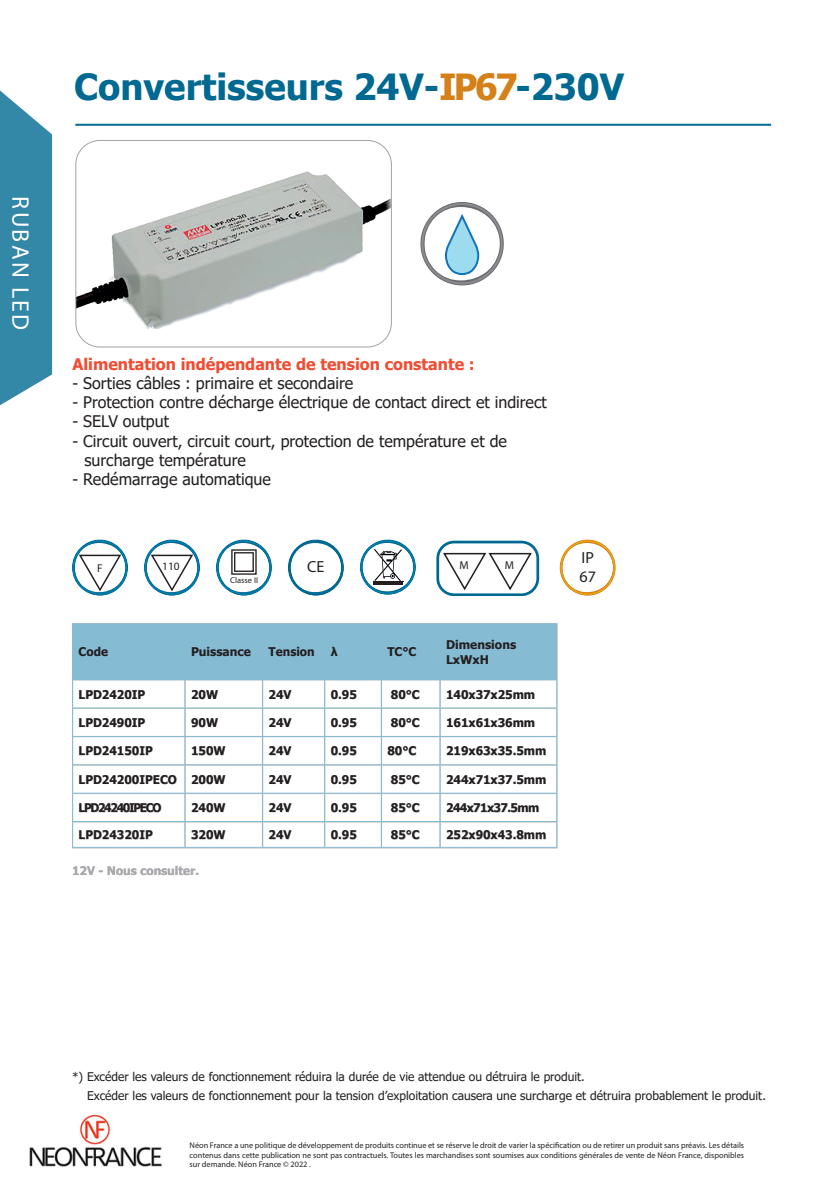
<style>
.page{position:relative;width:840px;height:1191px;background:#fff}
.page>*{position:absolute;margin:0;border:0;box-sizing:border-box;transform-origin:0 0}
.Titre{font:700 36px "Tahoma";color:#006991}
.t1{font:24px "Myriad Pro";letter-spacing:.095em;color:#fff}
.Titre-2{font:16px "Tahoma";color:#231f20}
.Titre-3{font:700 16px "Tahoma";color:#ef4d33}
.t2{font:16px/18.8px "Myriad Pro";color:#231f20}
.Titre-4{font:700 12px "Tahoma";color:#231f20}
.texte{font:12px "Tahoma";color:#231f20}
.Titre-5{font:700 12px "Tahoma";color:#a8a9ad}
.Titre-6{font:700 12px "Tahoma";letter-spacing:-.11em;color:#231f20}
.Titre-7{font:700 12px "Tahoma";letter-spacing:-.05em;color:#231f20}
.t3{font:11.4px "Selawik";color:#231f20}
.t4{font:11.2px "Selawik";color:#231f20}
.t5{font:8.4px "Myriad Pro";color:#231f20}
.t6{font:8.2px/9.8px "Myriad Pro";color:#231f20;text-align:justify}
.s1{color:#d58018}
</style>
<div class="page">
<svg style="left:0;top:90px;width:52px;height:316px"></svg>
<img style="left:29px;top:1115px;width:133px;height:52px">
<hr style="left:75px;top:124px;width:695px;height:2px;background:#006991">
<div style="left:72px;top:623px;width:485px;height:251px;background:#231f20;opacity:.3"></div>
<hr style="left:72px;top:623px;width:113px;height:1px;background:#86bbd4">
<hr style="left:185px;top:623px;width:77px;height:1px;background:#86bbd4">
<hr style="left:262px;top:623px;width:62px;height:1px;background:#86bbd4">
<hr style="left:324px;top:623px;width:57px;height:1px;background:#86bbd4">
<hr style="left:381px;top:623px;width:59px;height:1px;background:#86bbd4">
<hr style="left:440px;top:623px;width:117px;height:1px;background:#86bbd4">
<svg style="left:72px;top:624px;width:485px;height:223px"></svg>
<hr style="left:72px;top:847px;width:113px;height:1px;background:#86bbd4">
<hr style="left:185px;top:847px;width:77px;height:1px;background:#86bbd4">
<hr style="left:262px;top:847px;width:62px;height:1px;background:#86bbd4">
<hr style="left:324px;top:847px;width:57px;height:1px;background:#86bbd4">
<hr style="left:381px;top:847px;width:59px;height:1px;background:#86bbd4">
<hr style="left:440px;top:847px;width:117px;height:1px;background:#86bbd4">
<svg style="left:420px;top:202px;width:83px;height:83px"></svg>
<svg style="left:72px;top:539px;width:56px;height:56px"></svg>
<svg style="left:144px;top:539px;width:56px;height:56px"></svg>
<svg style="left:216px;top:539px;width:56px;height:56px"></svg>
<svg style="left:288px;top:539px;width:55px;height:56px"></svg>
<svg style="left:360px;top:539px;width:55px;height:55px"></svg>
<hr style="left:373px;top:581px;width:30px;height:3px;background:#231f20">
<img style="left:373px;top:548px;width:30px;height:33px">
<div style="left:436px;top:540px;width:103px;height:55px;border:3px solid #006991;border-radius:16px"></div>
<svg style="left:442px;top:552px;width:91px;height:40px"></svg>
<img style="left:77px;top:148px;width:314px;height:191px">
<div style="left:75px;top:140px;width:316px;height:207px;border:1px solid #a1a3a6;border-radius:24px"></div>
<svg style="left:559px;top:539px;width:56px;height:56px"></svg>
<h2 class="t1" style="left:35px;top:196px;width:135px;rotate:90deg">RUBAN LED</h2>
<p class="Titre" style="left:74px;top:61px;width:551px">Convertisseurs 24V-<span class="s1">IP67</span>-230V</p>
<p class="Titre-3" style="left:72px;top:353px;width:403px">Alimentation indépendante de tension constante :</p>
<p class="Titre-2" style="left:72px;top:372px;width:282px">- Sorties câbles : primaire et secondaire</p>
<p class="Titre-2" style="left:72px;top:392px;width:475px">- Protection contre décharge électrique de contact direct et indirect</p>
<p class="Titre-2" style="left:72px;top:411px;width:98px">- SELV output</p>
<p class="Titre-2" style="left:72px;top:430px;width:436px">- Circuit ouvert, circuit court, protection de température et de</p>
<p class="Titre-2" style="left:84px;top:449px;width:163px">surcharge température</p>
<p class="Titre-2" style="left:72px;top:468px;width:200px">- Redémarrage automatique</p>
<p class="t4" style="left:97px;top:561px;width:7px">F</p>
<p class="t4" style="left:162px;top:560px;width:19px">110</p>
<p class="t5" style="left:230px;top:575px;width:29px">Classe II</p>
<p class="t2" style="left:307px;top:557px;width:19px">CE</p>
<p class="t3" style="left:459px;top:558px;width:11px">M</p>
<p class="t3" style="left:504px;top:558px;width:11px">M</p>
<p class="t2" style="left:579px;top:548px;width:18px">IP<br>67</p>
<p class="Titre-4" style="left:79px;top:643px;width:31px">Code</p>
<p class="Titre-4" style="left:191px;top:643px;width:61px">Puissance</p>
<p class="Titre-4" style="left:268px;top:643px;width:48px">Tension</p>
<p class="Titre-4" style="left:330px;top:643px;width:8px">λ</p>
<p class="Titre-4" style="left:387px;top:643px;width:30px">TC°C</p>
<p class="Titre-4" style="left:446px;top:636px;width:72px">Dimensions</p>
<p class="Titre-4" style="left:446px;top:651px;width:44px">LxWxH</p>
<p class="Titre-4" style="left:79px;top:685px;width:68px">LPD2420IP</p>
<p class="Titre-4" style="left:191px;top:685px;width:29px">20W</p>
<p class="Titre-4" style="left:268px;top:685px;width:24px">24V</p>
<p class="Titre-4" style="left:330px;top:685px;width:28px">0.95</p>
<p class="Titre-4" style="left:390px;top:685px;width:30px">80°C</p>
<p class="Titre-4" style="left:446px;top:685px;width:90px">140x37x25mm</p>
<p class="Titre-4" style="left:79px;top:714px;width:68px">LPD2490IP</p>
<p class="Titre-4" style="left:191px;top:714px;width:29px">90W</p>
<p class="Titre-4" style="left:268px;top:714px;width:24px">24V</p>
<p class="Titre-4" style="left:330px;top:714px;width:28px">0.95</p>
<p class="Titre-4" style="left:390px;top:714px;width:30px">80°C</p>
<p class="Titre-4" style="left:446px;top:714px;width:90px">161x61x36mm</p>
<p class="Titre-4" style="left:79px;top:742px;width:76px">LPD24150IP</p>
<p class="Titre-4" style="left:191px;top:742px;width:36px">150W</p>
<p class="Titre-4" style="left:268px;top:742px;width:24px">24V</p>
<p class="Titre-4" style="left:330px;top:742px;width:28px">0.95</p>
<p class="Titre-4" style="left:387px;top:742px;width:30px">80°C</p>
<p class="Titre-4" style="left:446px;top:742px;width:102px">219x63x35.5mm</p>
<p class="Titre-4" style="left:79px;top:771px;width:100px">LPD24200IPECO</p>
<p class="Titre-4" style="left:191px;top:771px;width:36px">200W</p>
<p class="Titre-4" style="left:268px;top:771px;width:24px">24V</p>
<p class="Titre-4" style="left:330px;top:771px;width:28px">0.95</p>
<p class="Titre-4" style="left:390px;top:771px;width:30px">85°C</p>
<p class="Titre-4" style="left:446px;top:771px;width:102px">244x71x37.5mm</p>
<p class="Titre-6" style="left:79px;top:799px;width:84px">LPD24240IPECO</p>
<p class="Titre-4" style="left:191px;top:799px;width:36px">240W</p>
<p class="Titre-4" style="left:268px;top:799px;width:24px">24V</p>
<p class="Titre-4" style="left:330px;top:799px;width:28px">0.95</p>
<p class="Titre-4" style="left:390px;top:799px;width:30px">85°C</p>
<p class="Titre-7" style="left:446px;top:799px;width:95px">244x71x37.5mm</p>
<p class="Titre-4" style="left:79px;top:826px;width:76px">LPD24320IP</p>
<p class="Titre-4" style="left:191px;top:826px;width:36px">320W</p>
<p class="Titre-4" style="left:268px;top:826px;width:24px">24V</p>
<p class="Titre-4" style="left:330px;top:826px;width:28px">0.95</p>
<p class="Titre-4" style="left:390px;top:826px;width:30px">85°C</p>
<p class="Titre-4" style="left:446px;top:826px;width:102px">252x90x43.8mm</p>
<p class="Titre-5" style="left:72px;top:862px;width:128px">12V - Nous consulter.</p>
<p class="texte" style="left:72px;top:1068px;width:514px">*) Excéder les valeurs de fonctionnement réduira la durée de vie attendue ou détruira le produit.</p>
<p class="texte" style="left:87px;top:1087px;width:680px">Excéder les valeurs de fonctionnement pour la tension d’exploitation causera une surcharge et détruira probablement le produit.</p>
<p class="t6" style="left:189px;top:1139px;width:555px">Néon France a une politique de développement de produits continue et se réserve le droit de varier la spécification ou de retirer un produit sans préavis. Les détails contenus dans cette publication ne sont pas contractuels. Toutes les marchandises sont soumises aux conditions générales de vente de Néon France, disponibles sur demande. Néon France © 2022 .</p>
</div>
